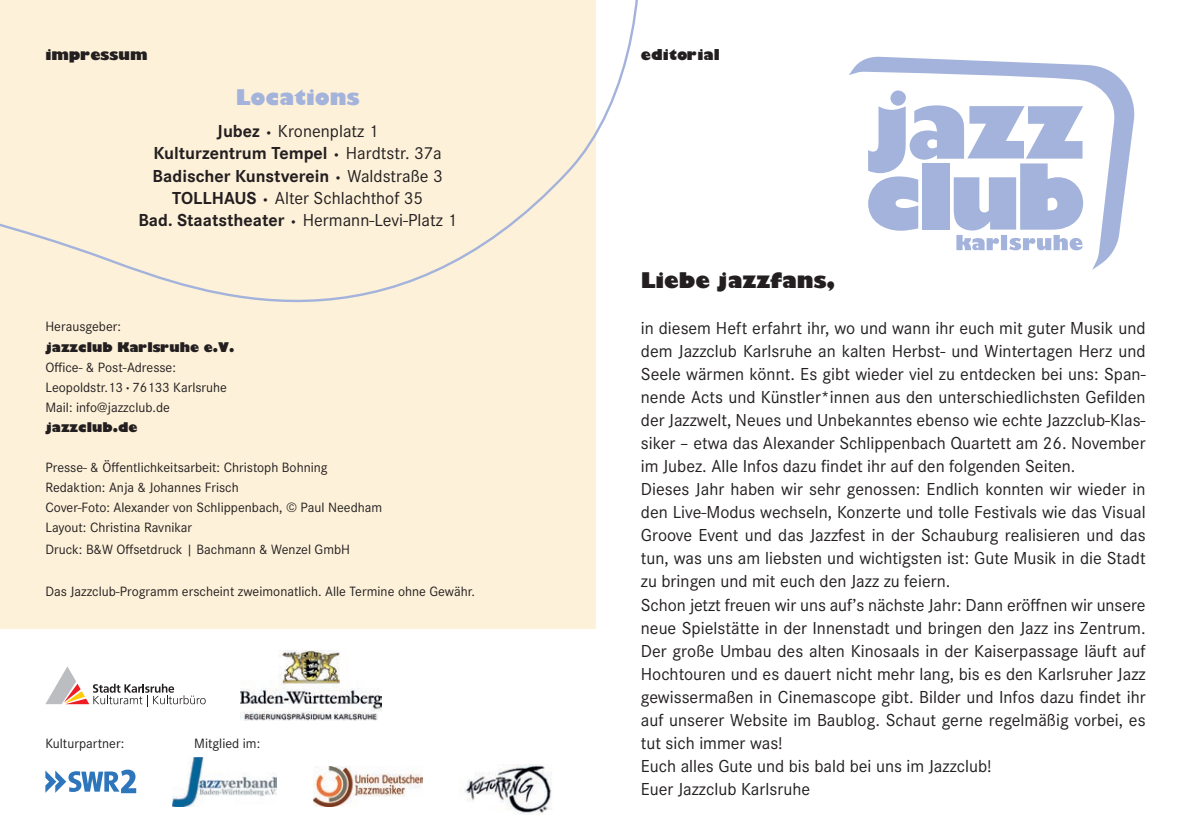
<style>
.page{position:relative;width:1191px;height:840px;background:#fff}
.page>*{position:absolute;margin:0;border:0;box-sizing:border-box;transform-origin:0 0}
.t1{font:800 21px "Gill Sans";color:#231f20}
.t2{font:800 21px "Gill Sans";color:#a3b3db}
.t3{font:18px/23px "Corporate S";color:#231f20}
.t4{font:700 18px/22.4px "Corporate S";color:#231f20;text-align:center}
.t5{font:800 14.6px "Gill Sans";color:#231f20}
.t6{font:14px/20px "Corporate S";color:#231f20}
.t7{font:800 13px "Gill Sans";color:#231f20}
.s1{font-weight:400;font-size:12px}
.s2{font-weight:400}
.s3{font-weight:700}
.s4{font-size:12px}
.s5{font-size:8px}
</style>
<div class="page">
<div style="left:0;top:0;width:595px;height:627px;background:#fef1d9"></div>
<svg style="left:0;top:0;width:638px;height:363px"></svg>
<svg style="left:45px;top:769px;width:91px;height:23px"></svg>
<img style="left:465px;top:764px;width:87px;height:50px">
<img style="left:314px;top:766px;width:108px;height:40px">
<img style="left:173px;top:757px;width:103px;height:49px">
<svg style="left:45px;top:666px;width:161px;height:40px"></svg>
<img style="left:240px;top:650px;width:141px;height:70px">
<svg style="left:849px;top:56px;width:286px;height:214px"></svg>
<svg style="left:868px;top:90px;width:215px;height:160px"></svg>
<p class="t5" style="left:45px;top:43px;width:104px">impressum</p>
<p class="t2" style="left:236px;top:81px;width:125px">Locations</p>
<p class="t4" style="left:154px;top:119px;width:290px">Jubez <span class="s1">•</span> <span class="s2">Kronenplatz 1<br></span>Kulturzentrum Tempel <span class="s1">•</span> <span class="s2">Hardtstr. 37a</span></p>
<p class="t3" style="left:138px;top:164px;width:320px;line-height:22.4px;text-align:center"><span class="s3">Badischer Kunstverein</span> <span class="s4">•</span> Waldstraße 3<br><span class="s3">TOLLHAUS</span> <span class="s4">•</span> Alter Schlachthof 35<br><span class="s3">Bad. Staatstheater</span> <span class="s4">•</span> Hermann-Levi-Platz 1</p>
<p class="t6" style="left:45px;top:316px;width:77px">Herausgeber:</p>
<p class="t7" style="left:45px;top:336px;width:190px">jazzclub Karlsruhe e.V.</p>
<p class="t6" style="left:45px;top:356px;width:183px">Office- &amp; Post-Adresse:<br>Leopoldstr.13 <span class="s5">•</span> 76133 Karlsruhe<br>Mail: info@jazzclub.de</p>
<p class="t7" style="left:45px;top:416px;width:94px">jazzclub.de</p>
<p class="t6" style="left:45px;top:456px;width:338px">Presse- &amp; Öffentlichkeitsarbeit: Christoph Bohning Redaktion: Anja &amp; Johannes Frisch<br>Cover-Foto: Alexander von Schlippenbach, © Paul Needham Layout: Christina Ravnikar</p>
<p class="t6" style="left:45px;top:538px;width:306px">Druck: B&amp;W Offsetdruck | Bachmann &amp; Wenzel GmbH</p>
<p class="t6" style="left:45px;top:580px;width:431px">Das Jazzclub-Programm erscheint zweimonatlich. Alle Termine ohne Gewähr.</p>
<p class="t6" style="left:45px;top:732px;width:80px">Kulturpartner:</p>
<p class="t6" style="left:194px;top:732px;width:68px">Mitglied im:</p>
<p class="t5" style="left:641px;top:43px;width:80px">editorial</p>
<p class="t1" style="left:641px;top:263px;width:196px">Liebe jazzfans,</p>
<p class="t3" style="left:641px;top:316px;width:506px">in diesem Heft erfahrt ihr, wo und wann ihr euch mit guter Musik und dem Jazzclub Karlsruhe an kalten Herbst- und Wintertagen Herz und Seele wärmen könnt. Es gibt wieder viel zu entdecken bei uns: Span&shy;nende Acts und Künstler*innen aus den unterschiedlichsten Gefilden der Jazzwelt, Neues und Unbekanntes ebenso wie echte Jazzclub-Klas&shy;siker – etwa das Alexander Schlippenbach Quartett am 26. November im Jubez. Alle Infos dazu findet ihr auf den folgenden Seiten.<br>Dieses Jahr haben wir sehr genossen: Endlich konnten wir wieder in den Live-Modus wechseln, Konzerte und tolle Festivals wie das Visual Groove Event und das Jazzfest in der Schauburg realisieren und das tun, was uns am liebsten und wichtigsten ist: Gute Musik in die Stadt zu bringen und mit euch den Jazz zu feiern.<br>Schon jetzt freuen wir uns auf’s nächste Jahr: Dann eröffnen wir unsere neue Spielstätte in der Innenstadt und bringen den Jazz ins Zentrum.<br>Der große Umbau des alten Kinosaals in der Kaiserpassage läuft auf Hochtouren und es dauert nicht mehr lang, bis es den Karlsruher Jazz gewissermaßen in Cinemascope gibt. Bilder und Infos dazu findet ihr auf unserer Website im Baublog. Schaut gerne regelmäßig vorbei, es tut sich immer was!<br>Euch alles Gute und bis bald bei uns im Jazzclub!<br>Euer Jazzclub Karlsruhe</p>
</div>
